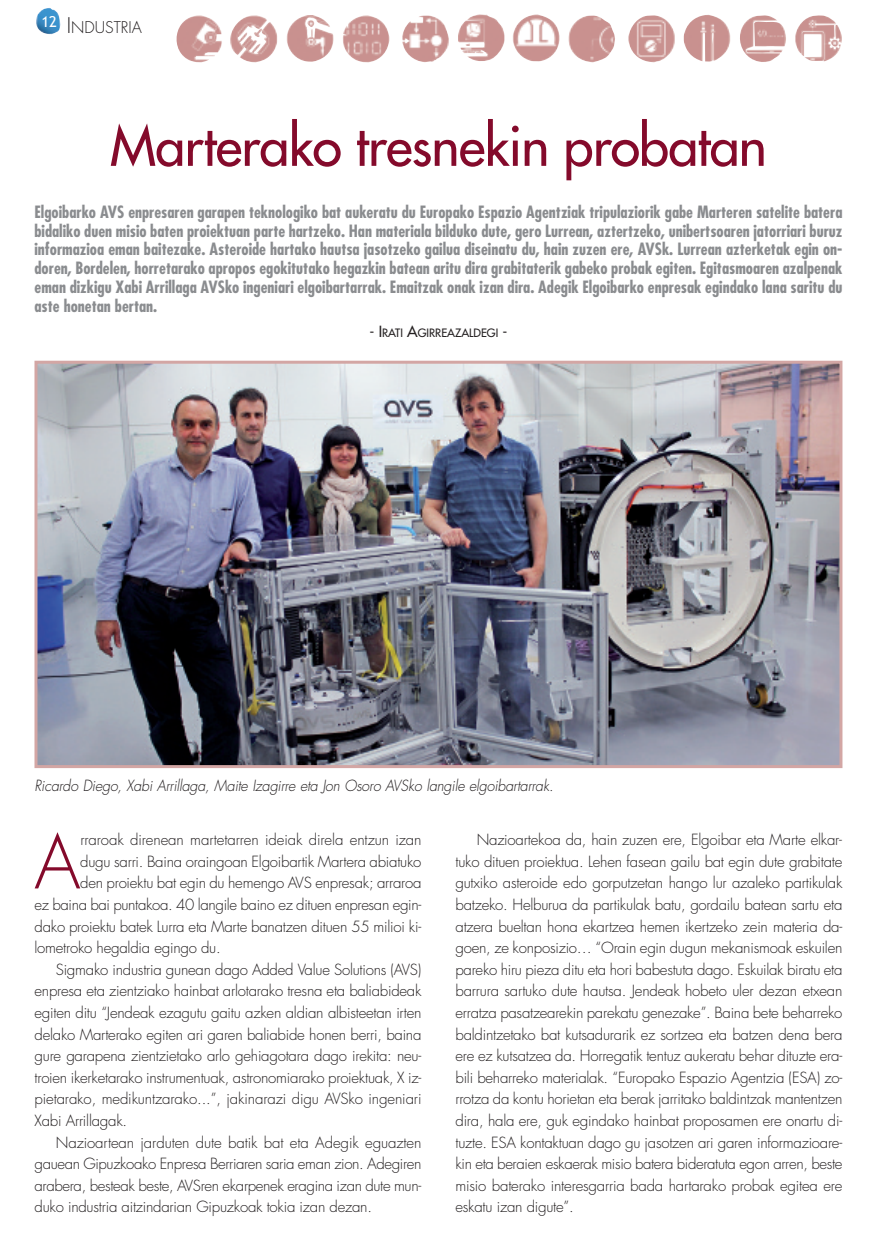
<style>
.page{position:relative;width:877px;height:1247px;background:#fff}
.page>*{position:absolute;margin:0;border:0;box-sizing:border-box;transform-origin:0 0}
.t1{font:300 72.3px "Futura";color:#840a2b}
.t2{font:54px "Futura";letter-spacing:-.015em;color:#840a2b}
.t3{font:700 condensed 16.5px/18.8px "Futura";color:#8a8c8f;text-align:justify}
.t4{font:300 15.75px "Futura";color:#231f20}
.t5{font:300 15px/21.6px "Futura";letter-spacing:-.015em;color:#231f20;text-align:justify}
.t6{font:italic 300 15px "Futura";letter-spacing:-.01em;color:#231f20;scale:.95 1}
.t7{font:15px "Trebuchet MS";color:#fff}
.t8{font:11.25px "Futura";color:#231f20}
.s1{font-size:21px}
.s2{font-size:15px}
</style>
<div class="page">
<img style="left:36px;top:8px;width:24px;height:26px">
<img style="left:177px;top:15px;width:212px;height:47px">
<img style="left:402px;top:14px;width:213px;height:48px">
<img style="left:628px;top:15px;width:214px;height:47px">
<img style="left:38px;top:365px;width:800px;height:399px">
<div style="left:34px;top:361px;width:808px;height:407px;border:3px solid #d3a6a4"></div>
<p class="t7" style="left:41px;top:13px;width:17px">12</p>
<p class="t4" style="left:67px;top:20px;width:77px"><span class="s1">I</span>NDUSTRIA</p>
<h2 class="t2" style="left:110px;top:119px;width:658px">Marterako tresnekin probatan</h2>
<p class="t3" style="left:34px;top:204px;width:809px">Elgoibarko AVS enpresaren garapen teknologiko bat aukeratu du Europako Espazio Agentziak tripulaziorik gabe Marteren satelite batera bidaliko duen misio baten proiektuan parte hartzeko. Han materiala bilduko dute, gero Lurrean, aztertzeko, unibertsoaren jatorriari buruz informazioa eman baitezake. Asteroide hartako hautsa jasotzeko gailua diseinatu du, hain zuzen ere, AVSk. Lurrean azterketak egin on&shy;doren, Bordelen, horretarako apropos egokitutako hegazkin batean aritu dira grabitaterik gabeko probak egiten. Egitasmoaren azalpenak eman dizkigu Xabi Arrillaga AVSko ingeniari elgoibartarrak. Emaitzak onak izan dira. Adegik Elgoibarko enpresak egindako lana saritu du aste honetan bertan.</p>
<p class="t8" style="left:369px;top:327px;width:140px"><span class="s2">- I</span>RATI <span class="s2">A</span>GIRREAZALDEGI <span class="s2">-</span></p>
<p class="t6" style="left:35px;top:778px;width:548px">Ricardo Diego, Xabi Arrillaga, Maite Izagirre eta Jon Osoro AVSko langile elgoibartarrak.</p>
<h1 class="t1" style="left:34px;top:829px;width:48px">A</h1>
<p class="t5" style="left:80px;top:830px;width:343px">rraroak direnean martetarren ideiak direla entzun izan</p>
<p class="t5" style="left:80px;top:852px;width:343px">dugu sarri. Baina oraingoan Elgoibartik Martera abiatuko</p>
<p class="t5" style="left:80px;top:873px;width:343px">den proiektu bat egin du hemengo AVS enpresak; arraroa</p>
<p class="t5" style="left:35px;top:895px;width:388px">ez baina bai puntakoa. 40 langile baino ez dituen enpresan egin-</p>
<p class="t5" style="left:35px;top:916px;width:388px">dako proiektu batek Lurra eta Marte banatzen dituen 55 milioi ki-</p>
<p class="t5" style="left:35px;top:938px;width:188px">lometroko hegaldia egingo du.</p>
<p class="t5" style="left:56px;top:960px;width:367px">Sigmako industria gunean dago Added Value Solutions (AVS)</p>
<p class="t5" style="left:35px;top:981px;width:388px">enpresa eta zientziako hainbat arlotarako tresna eta baliabideak</p>
<p class="t5" style="left:35px;top:1003px;width:388px">egiten ditu “Jendeak ezagutu gaitu azken aldian albisteetan irten</p>
<p class="t5" style="left:35px;top:1024px;width:388px">delako Marterako egiten ari garen baliabide honen berri, baina</p>
<p class="t5" style="left:35px;top:1046px;width:388px">gure garapena zientzietako arlo gehiagotara dago irekita: neu-</p>
<p class="t5" style="left:35px;top:1068px;width:388px">troien ikerketarako instrumentuak, astronomiarako proiektuak, X iz-</p>
<p class="t5" style="left:35px;top:1089px;width:388px">pietarako, medikuntzarako...”, jakinarazi digu AVSko ingeniari</p>
<p class="t5" style="left:35px;top:1111px;width:94px">Xabi Arrillagak.</p>
<p class="t5" style="left:56px;top:1132px;width:367px">Nazioartean jarduten dute batik bat eta Adegik eguazten</p>
<p class="t5" style="left:35px;top:1154px;width:388px">gauean Gipuzkoako Enpresa Berriaren saria eman zion. Adegiren</p>
<p class="t5" style="left:35px;top:1176px;width:388px">arabera, besteak beste, AVSren ekarpenek eragina izan dute mun-</p>
<p class="t5" style="left:35px;top:1197px;width:339px">duko industria aitzindarian Gipuzkoak tokia izan dezan.</p>
<p class="t5" style="left:455px;top:830px;width:388px;text-indent:21px">Nazioartekoa da, hain zuzen ere, Elgoibar eta Marte elkar&shy;tuko dituen proiektua. Lehen fasean gailu bat egin dute grabitate gutxiko asteroide edo gorputzetan hango lur azaleko partikulak batzeko. Helburua da partikulak batu, gordailu batean sartu eta atzera bueltan hona ekartzea hemen ikertzeko zein materia da&shy;goen, ze konposizio… “Orain egin dugun mekanismoak eskuilen pareko hiru pieza ditu eta hori babestuta dago. Eskuilak biratu eta barrura sartuko dute hautsa. Jendeak hobeto uler dezan etxean erratza pasatzearekin parekatu genezake”. Baina bete beharreko baldintzetako bat kutsadurarik ez sortzea eta batzen dena bera ere ez kutsatzea da. Horregatik tentuz aukeratu behar dituzte era&shy;bili beharreko materialak. “Europako Espazio Agentzia (ESA) zo&shy;rrotza da kontu horietan eta berak jarritako baldintzak mantentzen dira, hala ere, guk egindako hainbat proposamen ere onartu di&shy;tuzte. ESA kontaktuan dago gu jasotzen ari garen informazioare&shy;kin eta beraien eskaerak misio batera bideratuta egon arren, beste misio baterako interesgarria bada hartarako probak egitea ere eskatu izan digute”.</p>
</div>
